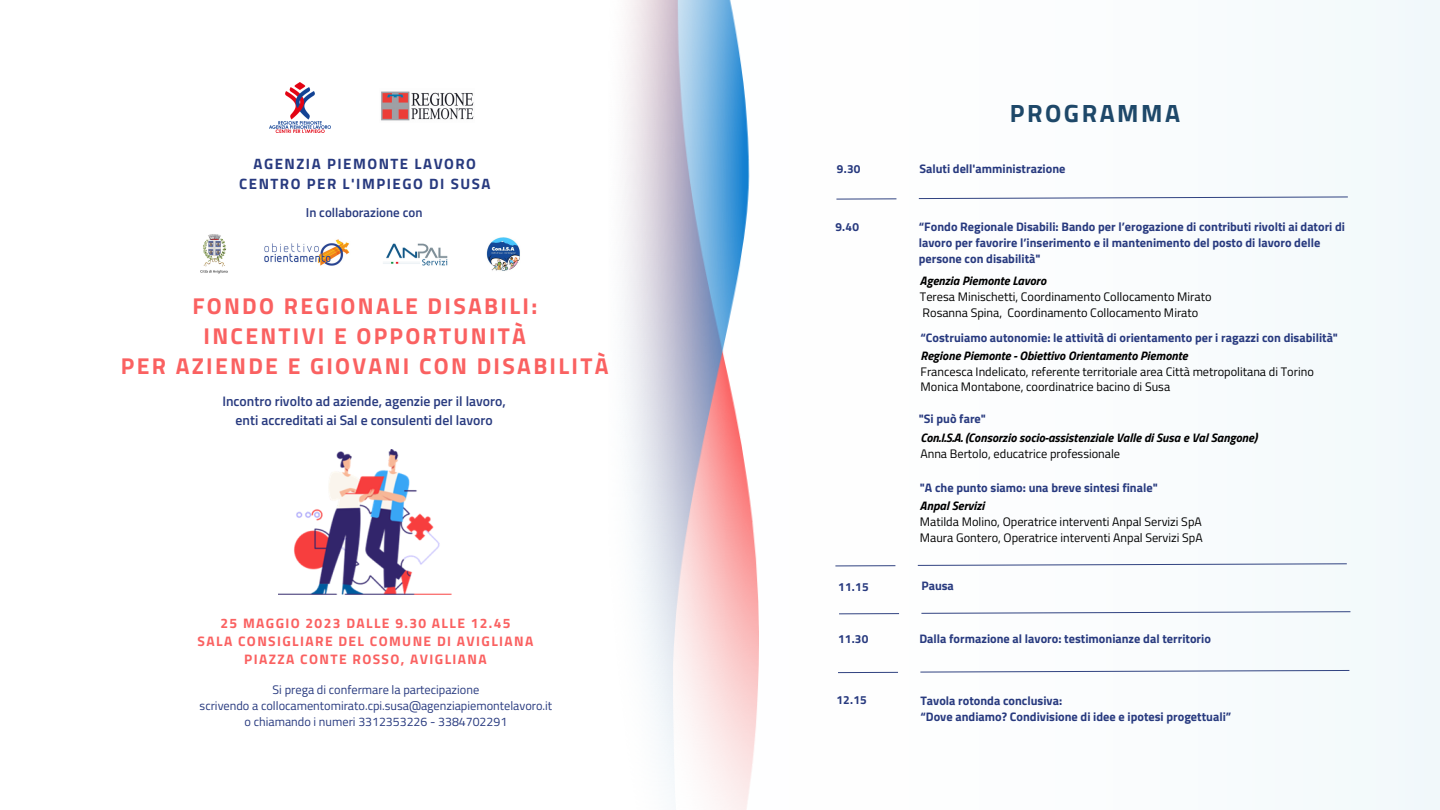
<style>
.page{position:relative;width:1440px;height:810px;background:#fff}
.page>*{position:absolute;margin:0;border:0;box-sizing:border-box;transform-origin:0 0}
.t1{font:700 25px "Titillium Web";letter-spacing:.1em;color:#1e4869}
.t2{font:700 23px "Titillium Web";letter-spacing:.1em;color:#fa6161}
.t3{font:700 15px "Titillium Web";letter-spacing:.1em;color:#283a7f}
.t4{font:700 13.8px "Titillium Web";letter-spacing:.1em;color:#fa6161}
.t5{font:600 13.8px "Titillium Web";color:#283a7f}
.t6{font:600 13px "Titillium Web";color:#283a7f}
.t7{font:700 12.3px/16.1px "Titillium Web";color:#283a7f}
.t8{font:12.3px "Titillium Web";color:#000}
.t9{font:italic 700 12.3px "Titillium Web";color:#000}
.t10{font:12.3px "Titillium Web";color:#283a7f}
.t11{font:700 11.8px "Titillium Web";letter-spacing:.02em;color:#283a7f}
</style>
<div class="page">
<div style="left:712px;top:0;width:728px;height:810px;background:#fbfdfe"></div>
<img style="left:381px;top:91px;width:93px;height:30px">
<img style="left:269px;top:83px;width:61px;height:49px">
<img style="left:279px;top:450px;width:172px;height:144px">
<img style="left:624px;top:0;width:134px;height:810px">
<img style="left:486px;top:237px;width:34px;height:34px">
<img style="left:264px;top:239px;width:86px;height:27px">
<svg style="left:917px;top:563px;width:430px;height:3px"></svg>
<hr style="left:835px;top:565px;width:60px;height:1px;background:#314381">
<svg style="left:921px;top:611px;width:430px;height:3px"></svg>
<hr style="left:839px;top:613px;width:60px;height:1px;background:#314381">
<svg style="left:920px;top:670px;width:430px;height:3px"></svg>
<hr style="left:838px;top:672px;width:60px;height:1px;background:#314381">
<svg style="left:918px;top:196px;width:430px;height:3px"></svg>
<hr style="left:836px;top:198px;width:60px;height:1px;background:#314381">
<img style="left:200px;top:234px;width:28px;height:40px">
<img style="left:383px;top:243px;width:65px;height:23px">
<p class="t3" style="left:254px;top:152px;width:224px">AGENZIA PIEMONTE LAVORO</p>
<p class="t3" style="left:239px;top:172px;width:253px">CENTRO PER L'IMPIEGO DI SUSA</p>
<p class="t6" style="left:306px;top:202px;width:118px">In collaborazione con</p>
<p class="t2" style="left:192px;top:288px;width:346px">FONDO REGIONALE DISABILI:</p>
<p class="t2" style="left:204px;top:318px;width:324px">INCENTIVI E OPPORTUNITÀ</p>
<p class="t2" style="left:121px;top:347px;width:489px">PER AZIENDE E GIOVANI CON DISABILITÀ</p>
<p class="t5" style="left:222px;top:391px;width:285px">Incontro rivolto ad aziende, agenzie per il lavoro,</p>
<p class="t5" style="left:236px;top:409px;width:259px">enti accreditati ai Sal e consulenti del lavoro</p>
<p class="t4" style="left:220px;top:612px;width:292px">25 MAGGIO 2023 DALLE 9.30 ALLE 12.45</p>
<p class="t4" style="left:198px;top:630px;width:337px">SALA CONSIGLIARE DEL COMUNE DI AVIGLIANA</p>
<p class="t4" style="left:244px;top:648px;width:244px">PIAZZA CONTE ROSSO, AVIGLIANA</p>
<p class="t10" style="left:273px;top:680px;width:208px">Si prega di confermare la partecipazione</p>
<p class="t10" style="left:200px;top:696px;width:354px">scrivendo a collocamentomirato.cpi.susa@agenziapiemontelavoro.it</p>
<p class="t10" style="left:245px;top:712px;width:264px">o chiamando i numeri 3312353226 - 3384702291</p>
<p class="t1" style="left:1010px;top:93px;width:172px">PROGRAMMA</p>
<p class="t11" style="left:837px;top:160px;width:25px">9.30</p>
<p class="t7" style="left:919px;top:160px;width:148px">Saluti dell'amministrazione</p>
<p class="t11" style="left:835px;top:217px;width:25px">9.40</p>
<p class="t7" style="left:919px;top:218px;width:428px">“Fondo Regionale Disabili: Bando per l’erogazione di contributi rivolti ai datori di lavoro per favorire l’inserimento e il mantenimento del posto di lavoro delle persone con disabilità"</p>
<p class="t9" style="left:920px;top:271px;width:128px">Agenzia Piemonte Lavoro</p>
<p class="t8" style="left:920px;top:287px;width:293px">Teresa Minischetti, Coordinamento Collocamento Mirato</p>
<p class="t8" style="left:923px;top:303px;width:277px">Rosanna Spina, Coordinamento Collocamento Mirato</p>
<p class="t7" style="left:920px;top:329px;width:419px">“Costruiamo autonomie: le attività di orientamento per i ragazzi con disabilità"</p>
<p class="t9" style="left:921px;top:346px;width:269px">Regione Piemonte - Obiettivo Orientamento Piemonte</p>
<p class="t8" style="left:921px;top:362px;width:395px">Francesca Indelicato, referente territoriale area Città metropolitana di Torino</p>
<p class="t8" style="left:921px;top:378px;width:251px">Monica Montabone, coordinatrice bacino di Susa</p>
<p class="t9" style="left:920px;top:428px;width:338px">Con.I.S.A. (Consorzio socio-assistenziale Valle di Susa e Val Sangone)</p>
<p class="t8" style="left:920px;top:444px;width:201px">Anna Bertolo, educatrice professionale</p>
<p class="t7" style="left:919px;top:410px;width:69px">"Si può fare"</p>
<p class="t7" style="left:920px;top:479px;width:239px">"A che punto siamo: una breve sintesi finale"</p>
<p class="t9" style="left:920px;top:496px;width:66px">Anpal Servizi</p>
<p class="t8" style="left:920px;top:512px;width:283px">Matilda Molino, Operatrice interventi Anpal Servizi SpA</p>
<p class="t8" style="left:920px;top:528px;width:284px">Maura Gontero, Operatrice interventi Anpal Servizi SpA</p>
<p class="t11" style="left:838px;top:578px;width:32px">11.15</p>
<p class="t7" style="left:921px;top:577px;width:34px">Pausa</p>
<p class="t11" style="left:838px;top:630px;width:32px">11.30</p>
<p class="t7" style="left:919px;top:631px;width:293px">Dalla formazione al lavoro: testimonianze dal territorio</p>
<p class="t11" style="left:836px;top:691px;width:32px">12.15</p>
<p class="t7" style="left:920px;top:692px;width:143px">Tavola rotonda conclusiva:</p>
<p class="t7" style="left:920px;top:708px;width:312px">“Dove andiamo? Condivisione di idee e ipotesi progettuali”</p>
</div>
